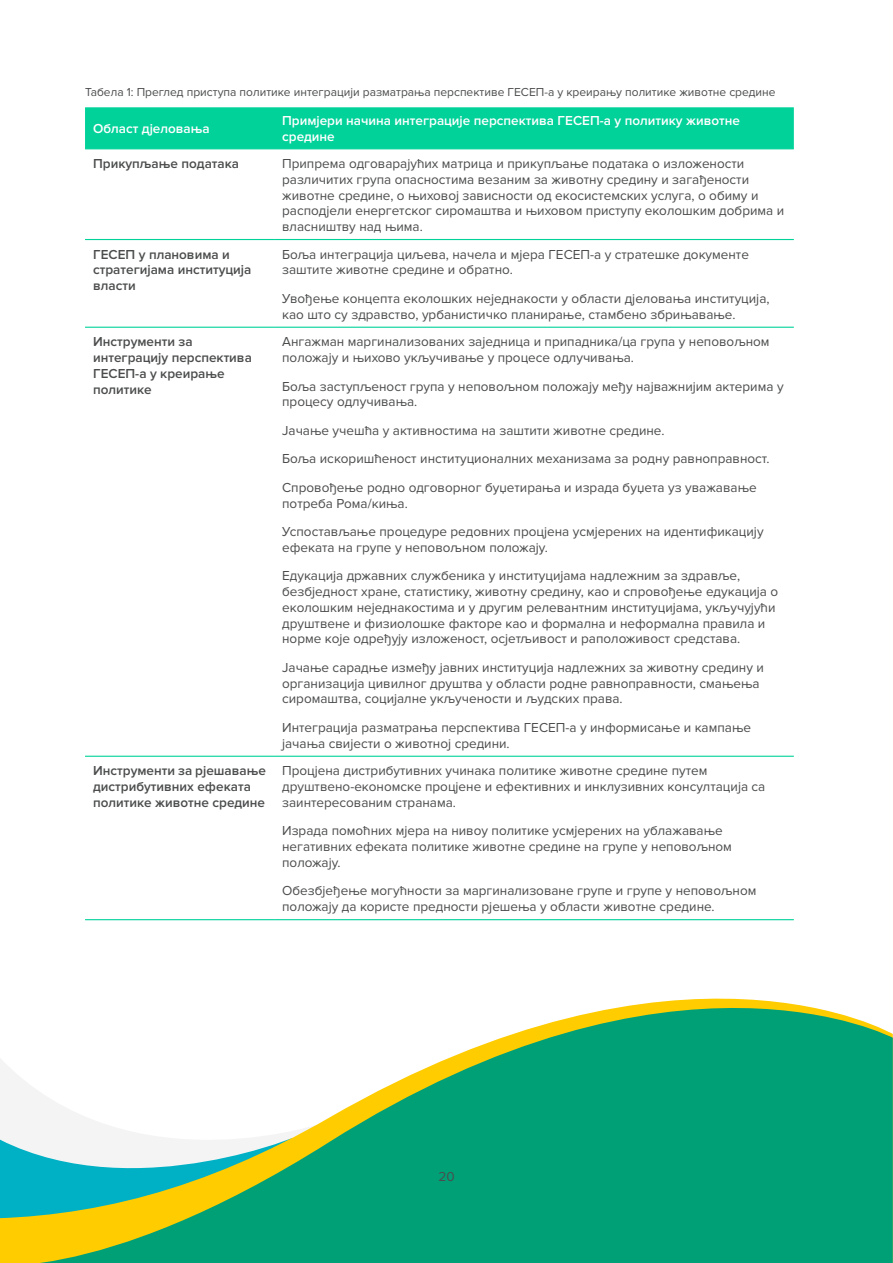
<style>
.page{position:relative;width:893px;height:1263px;background:#fff}
.page>*{position:absolute;margin:0;border:0;box-sizing:border-box;transform-origin:0 0}
.Table_text{font:13.5px/15.8px "Proxima Nova";color:#4b4c4d}
.Table_text-2{font:600 13.5px/15.8px "Proxima Nova";color:#4b4c4d}
.Table_head{font:600 13.5px/15.8px "Proxima Nova";color:#fff}
.Imag_caption{font:12px "Proxima Nova";color:#4b4c4d}
</style>
<div class="page">
<svg style="left:0;top:999px;width:893px;height:264px;fill:#00a076"></svg>
<div style="left:85px;top:107px;width:709px;height:41px;background:#00d29a"></div>
<hr style="left:85px;top:148px;width:189px;height:1px;background:#00d29a">
<hr style="left:274px;top:148px;width:520px;height:1px;background:#00d29a">
<hr style="left:85px;top:239px;width:189px;height:1px;background:#00d29a">
<hr style="left:274px;top:239px;width:520px;height:1px;background:#00d29a">
<hr style="left:85px;top:327px;width:189px;height:1px;background:#00d29a">
<hr style="left:274px;top:327px;width:520px;height:1px;background:#00d29a">
<hr style="left:85px;top:756px;width:189px;height:1px;background:#00d29a">
<hr style="left:274px;top:756px;width:520px;height:1px;background:#00d29a">
<hr style="left:85px;top:919px;width:189px;height:1px;background:#00d29a">
<hr style="left:274px;top:919px;width:520px;height:1px;background:#00d29a">
<p class="Imag_caption" style="left:85px;top:85px;width:692px">Табела 1: Преглед приступа политике интеграцији разматрања перспективе ГЕСЕП-а у креирању политике животне средине</p>
<p class="Table_head" style="left:93px;top:121px;width:118px">Област дјеловања</p>
<p class="Table_head" style="left:282px;top:113px;width:459px">Примјери начина интеграције перспектива ГЕСЕП-а у политику животне средине</p>
<p class="Table_text-2" style="left:93px;top:156px;width:147px">Прикупљање података</p>
<p class="Table_text" style="left:282px;top:156px;width:504px">Припрема одговарајућих матрица и прикупљање података о изложености различитих група опасностима везаним за животну средину и загађености животне средине, о њиховој зависности од екосистемских услуга, о обиму и расподјели енергетског сиромаштва и њиховом приступу еколошким добрима и власништву над њима.</p>
<p class="Table_text-2" style="left:93px;top:247px;width:160px">ГЕСЕП у плановима и стратегијама институција власти</p>
<p class="Table_text" style="left:282px;top:246px;width:468px">Боља интеграција циљева, начела и мјера ГЕСЕП-а у стратешке документе заштите животне средине и обратно.</p>
<p class="Table_text" style="left:282px;top:291px;width:489px">Увођење концепта еколошких неједнакости у области дјеловања институција, као што су здравство, урбанистичко планирање, стамбено збрињавање.</p>
<p class="Table_text-2" style="left:93px;top:334px;width:160px">Инструменти за интеграцију перспектива<br>ГЕСЕП-а у креирање политике</p>
<p class="Table_text" style="left:282px;top:334px;width:489px">Ангажман маргинализованих заједница и припадника/ца група у неповољном положају и њихово укључивање у процесе одлучивања.</p>
<p class="Table_text" style="left:282px;top:378px;width:503px">Боља заступљеност група у неповољном положају међу најважнијим актерима у процесу одлучивања.</p>
<p class="Table_text" style="left:282px;top:423px;width:384px">Јачање учешћа у активностима на заштити животне средине.</p>
<p class="Table_text" style="left:282px;top:451px;width:489px">Боља искоришћеност институционалних механизама за родну равноправност.</p>
<p class="Table_text" style="left:282px;top:480px;width:476px">Спровођење родно одговорног буџетирања и израда буџета уз уважавање потреба Рома/киња.</p>
<p class="Table_text" style="left:282px;top:524px;width:483px">Успостављање процедуре редовних процјена усмјерених на идентификацију ефеката на групе у неповољном положају.</p>
<p class="Table_text" style="left:282px;top:568px;width:498px">Едукација државних службеника у институцијама надлежним за здравље, безбједност хране, статистику, животну средину, као и спровођење едукација о еколошким неједнакостима и у другим релевантним институцијама, укључујући друштвене и физиолошке факторе као и формална и неформална правила и норме које одређују изложеност, осјетљивост и раположивост средстава.</p>
<p class="Table_text" style="left:282px;top:660px;width:483px">Јачање сарадње између јавних институција надлежних за животну средину и организација цивилног друштва у области родне равноправности, смањења сиромаштва, социјалне укључености и људских права.</p>
<p class="Table_text" style="left:282px;top:720px;width:470px">Интеграција разматрања перспектива ГЕСЕП-а у информисање и кампање јачања свијести о животној средини.</p>
<p class="Table_text-2" style="left:93px;top:763px;width:174px">Инструменти за рјешавање дистрибутивних ефеката политике животне средине</p>
<p class="Table_text" style="left:282px;top:763px;width:485px">Процјена дистрибутивних учинака политике животне средине путем друштвено-економске процјене и ефективних и инклузивних консултација са заинтересованим странама.</p>
<p class="Table_text" style="left:282px;top:823px;width:451px">Израда помоћних мјера на нивоу политике усмјерених на ублажавање негативних ефеката политике животне средине на групе у неповољном положају.</p>
<p class="Table_text" style="left:282px;top:883px;width:476px">Обезбјеђење могућности за маргинализоване групе и групе у неповољном положају да користе предности рјешења у области животне средине.</p>
<p class="Table_text" style="left:438px;top:1169px;width:18px">20</p>
</div>
